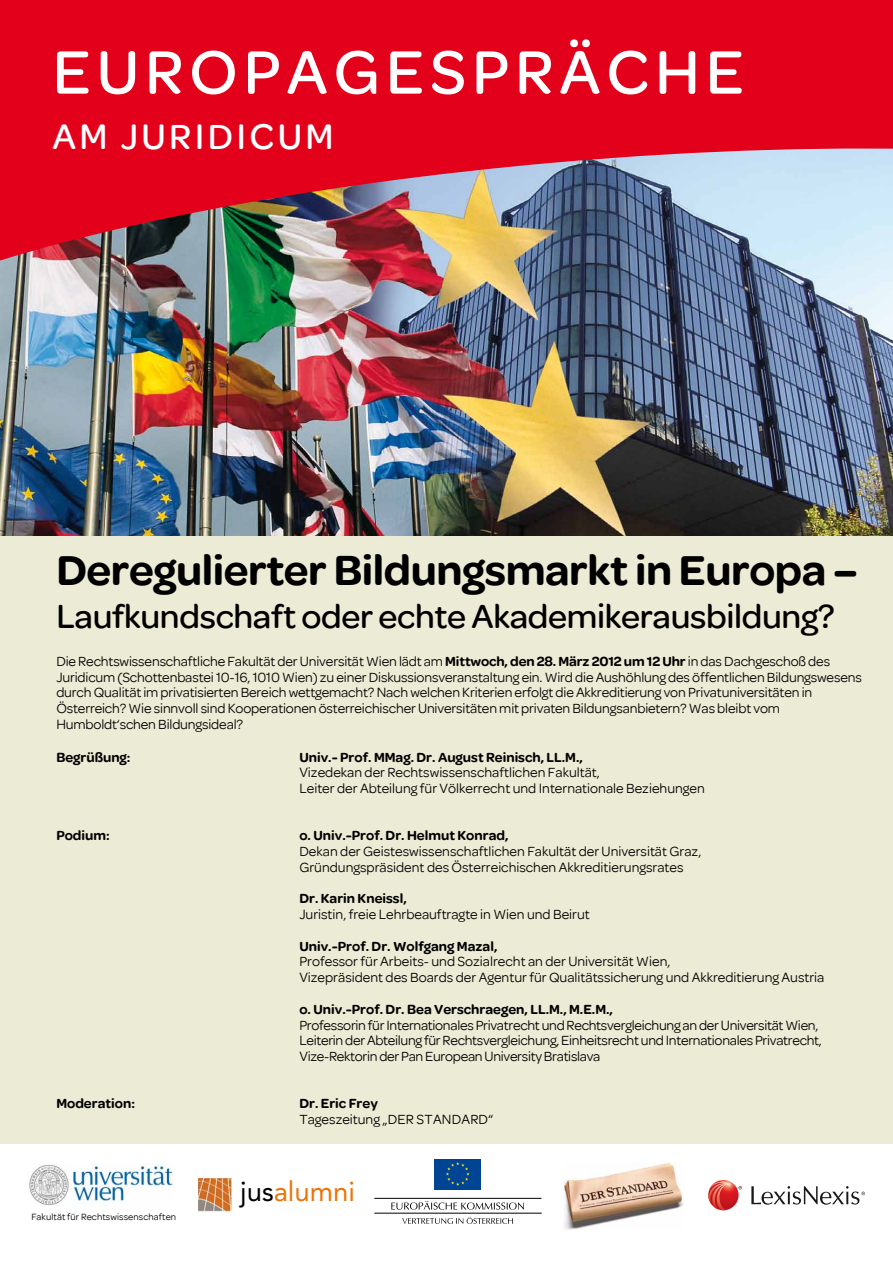
<style>
.page{position:relative;width:893px;height:1263px;background:#fff}
.page>*{position:absolute;margin:0;border:0;box-sizing:border-box;transform-origin:0 0}
.t1{font:500 65.25px "Omnes";color:#fff}
.t2{font:600 45px "Omnes";letter-spacing:-.01em;color:#000}
.t3{font:500 37.5px "Omnes";color:#fff}
.t4{font:500 35.25px "Omnes";letter-spacing:-.01em;color:#000}
.t5{font:27.45px "Avenir";color:#ec7206}
.t6{font:14.25px/15.8px "Omnes";letter-spacing:-.01em;color:#000}
.t7{font:600 14.25px "Omnes";color:#000}
.t8{font:9.75px "Omnes";letter-spacing:.01em;color:#000}
.s1{font-weight:600}
.s2{color:#000}
</style>
<div class="page">
<img style="left:0;top:279px;width:893px;height:258px">
<div style="left:0;top:537px;width:893px;height:607px;background:#ecebd5"></div>
<img style="left:0;top:135px;width:893px;height:144px">
<div style="left:0;top:0;width:893px;height:135px;background:#e2001a"></div>
<img style="left:563px;top:1162px;width:122px;height:68px">
<img style="left:29px;top:1163px;width:145px;height:42px">
<svg style="left:751px;top:1186px;width:114px;height:19px"></svg>
<svg style="left:708px;top:1180px;width:34px;height:30px"></svg>
<img style="left:199px;top:1178px;width:33px;height:34px">
<div style="left:435px;top:1159px;width:46px;height:30px;background:#004494"></div>
<svg style="left:446px;top:1162px;width:24px;height:24px"></svg>
<svg style="left:391px;top:1201px;width:133px;height:9px"></svg>
<svg style="left:402px;top:1217px;width:111px;height:7px"></svg>
<hr style="left:374px;top:1198px;width:167px;height:1px;background:#000">
<hr style="left:374px;top:1213px;width:168px;height:1px;background:#000">
<h1 class="t1" style="left:53px;top:35px;width:693px">E U R O P A G E S P R Ä C H E</h1>
<h3 class="t3" style="left:53px;top:116px;width:282px">A M J U R I D I C U M</h3>
<h2 class="t2" style="left:56px;top:544px;width:803px">Deregulierter Bildungsmarkt in Europa –</h2>
<h3 class="t4" style="left:56px;top:597px;width:780px">Laufkundschaft oder echte Akademikerausbildung?</h3>
<p class="t6" style="left:56px;top:653px;width:807px">Die Rechtswissenschaftliche Fakultät der Universität Wien lädt am <span class="s1">Mittwoch, den 28. März 2012 um 12 Uhr</span> in das Dachgeschoß des Juridicum (Schottenbastei 10-16, 1010 Wien) zu einer Diskussionsveranstaltung ein. Wird die Aushöhlung des öffentlichen Bildungswesens durch Qualität im privatisierten Bereich wettgemacht? Nach welchen Kriterien erfolgt die Akkreditierung von Privatuniversitäten in Österreich? Wie sinnvoll sind Kooperationen österreichischer Universitäten mit privaten Bildungsanbietern? Was bleibt vom Humboldt‘schen Bildungsideal?</p>
<p class="t7" style="left:56px;top:749px;width:76px">Begrüßung:</p>
<p class="t7" style="left:299px;top:749px;width:285px">Univ.- Prof. MMag. Dr. August Reinisch, LL.M.,</p>
<p class="t6" style="left:299px;top:765px;width:407px">Vizedekan der Rechtswissenschaftlichen Fakultät,<br>Leiter der Abteilung für Völkerrecht und Internationale Beziehungen</p>
<p class="t7" style="left:56px;top:828px;width:55px">Podium:</p>
<p class="t7" style="left:299px;top:828px;width:211px">o. Univ.-Prof. Dr. Helmut Konrad,</p>
<p class="t6" style="left:299px;top:844px;width:403px">Dekan der Geisteswissenschaftlichen Fakultät der Universität Graz,<br>Gründungspräsident des Österreichischen Akkreditierungsrates</p>
<p class="t7" style="left:299px;top:891px;width:109px">Dr. Karin Kneissl,</p>
<p class="t6" style="left:299px;top:907px;width:292px">Juristin, freie Lehrbeauftragte in Wien und Beirut</p>
<p class="t7" style="left:299px;top:938px;width:200px">Univ.-Prof. Dr. Wolfgang Mazal,</p>
<p class="t6" style="left:299px;top:954px;width:526px">Professor für Arbeits- und Sozialrecht an der Universität Wien,<br>Vizepräsident des Boards der Agentur für Qualitätssicherung und Akkreditierung Austria</p>
<p class="t7" style="left:299px;top:1001px;width:315px">o. Univ.-Prof. Dr. Bea Verschraegen, LL.M., M.E.M.,</p>
<p class="t6" style="left:299px;top:1017px;width:524px">Professorin für Internationales Privatrecht und Rechtsvergleichung an der Universität Wien,<br>Leiterin der Abteilung für Rechtsvergleichung, Einheitsrecht und Internationales Privatrecht,<br>Vize-Rektorin der Pan European University Bratislava</p>
<p class="t7" style="left:56px;top:1095px;width:80px">Moderation:</p>
<p class="t7" style="left:299px;top:1095px;width:80px">Dr. Eric Frey</p>
<p class="t6" style="left:299px;top:1111px;width:136px">Tageszeitung „Der Standard</p>
<p class="t6" style="left:488px;top:1111px;width:7px">“</p>
<p class="t8" style="left:31px;top:1211px;width:146px">Fakultät für Rechtswissenschaften</p>
<h3 class="t5" style="left:240px;top:1175px;width:116px"><span class="s2">jus</span>alumni</h3>
</div>
